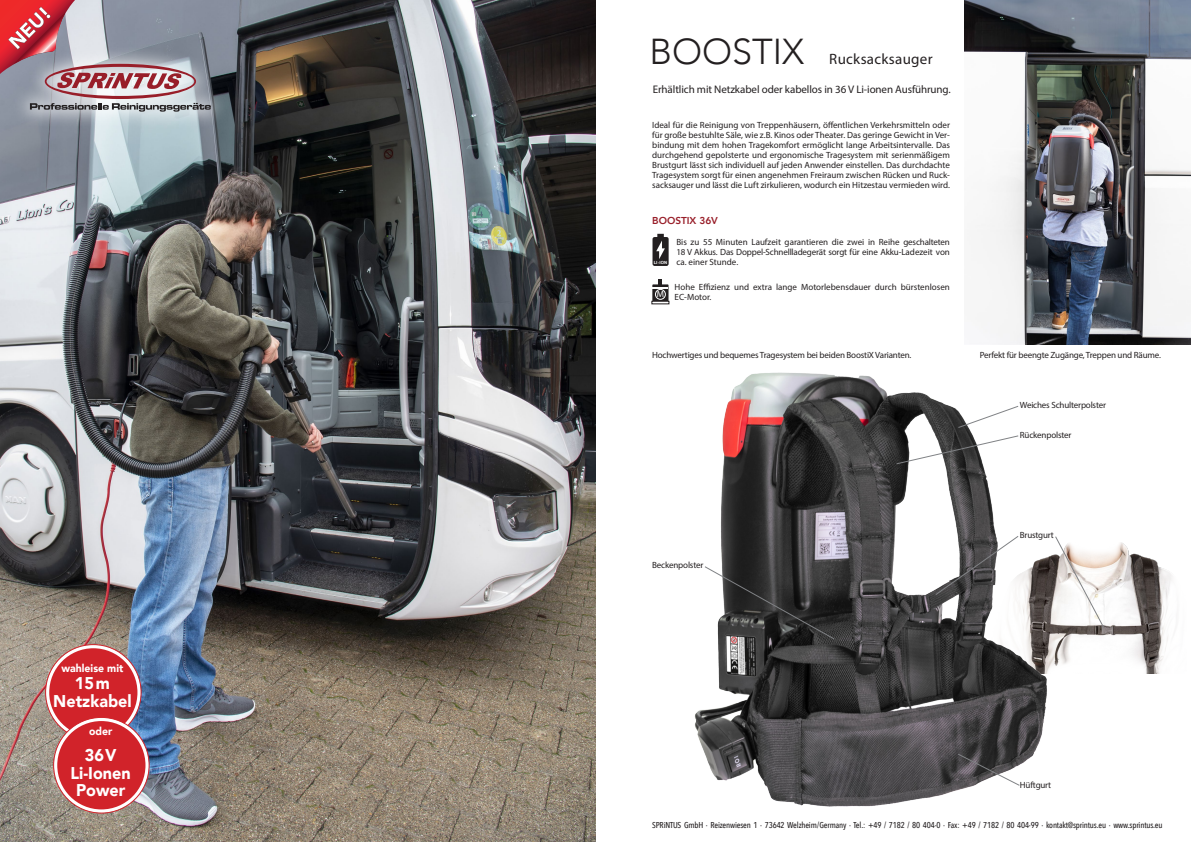
<style>
.page{position:relative;width:1191px;height:842px;background:#fff}
.page>*{position:absolute;margin:0;border:0;box-sizing:border-box;transform-origin:0 0}
.t1{font:300 36px "Avenir";color:#231f20}
.t2{font:900 17px/17.6px "Avenir";color:#fff;text-align:center;scale:.95 1}
.t3{font:15px "Myriad Pro";letter-spacing:.02em;color:#231f20}
.t4{font:11px "Myriad Pro";letter-spacing:-.01em;color:#231f20}
.t5{font:900 11px "Avenir";color:#fff;scale:.95 1}
.t6{font:800 10px "Avenir";color:#981e29}
.t7{font:9px/10px "Myriad Pro";letter-spacing:-.02em;color:#231f20;text-align:justify}
.t8{font:9px/10px "Myriad Pro";color:#231f20}
.t9{font:500 8.5px "Avenir Next Condensed";letter-spacing:-.02em;color:#231f20}
.t10{font:700 4.3px "Arial";color:#fff}
</style>
<div class="page">
<img style="left:1054px;top:543px;width:118px;height:131px">
<img style="left:0;top:0;width:595px;height:842px">
<img style="left:694px;top:372px;width:360px;height:435px">
<img style="left:964px;top:0;width:227px;height:345px">
<svg style="left:46px;top:645px;width:95px;height:95px"></svg>
<div style="left:49px;top:648px;width:88px;height:89px;background:#d1232a;border-radius:50%"></div>
<svg style="left:54px;top:717px;width:95px;height:96px"></svg>
<div style="left:57px;top:721px;width:88px;height:88px;background:#d1232a;border-radius:50%"></div>
<svg style="left:957px;top:406px;width:61px;height:22px"></svg>
<svg style="left:896px;top:435px;width:122px;height:29px"></svg>
<svg style="left:704px;top:566px;width:131px;height:74px;background:#4e4e4e"></svg>
<svg style="left:1055px;top:536px;width:49px;height:92px"></svg>
<svg style="left:957px;top:753px;width:63px;height:33px"></svg>
<svg style="left:935px;top:535px;width:83px;height:60px"></svg>
<svg style="left:652px;top:234px;width:16px;height:32px"></svg>
<svg style="left:652px;top:284px;width:16px;height:19px"></svg>
<div style="left:652px;top:301px;width:17px;height:3px;border:1px solid #231f20"></div>
<svg style="left:653px;top:279px;width:15px;height:9px"></svg>
<div style="left:655px;top:289px;width:10px;height:10px;border:1px solid #fff;border-radius:50%"></div>
<div style="left:12px;top:45px;width:217px;height:85px;background:#fff;opacity:.79"></div>
<svg style="left:0;top:0;width:211px;height:112px;background:#ad909a"></svg>
<p class="t5" style="left:62px;top:658px;width:66px">wahleise mit</p>
<h2 class="t2" style="left:53px;top:674px;width:84px">15m<br>Netzkabel</h2>
<p class="t5" style="left:89px;top:722px;width:26px">oder</p>
<h2 class="t2" style="left:71px;top:746px;width:65px">36V<br>Li-Ionen<br>Power</h2>
<h1 class="t1" style="left:649px;top:31px;width:156px">BOOSTIX</h1>
<h3 class="t3" style="left:829px;top:50px;width:105px">Rucksacksauger</h3>
<p class="t4" style="left:653px;top:82px;width:299px">Erhältlich mit Netzkabel oder kabellos in 36 V Li-ionen Ausführung.</p>
<p class="t7" style="left:652px;top:120px;width:299px">Ideal für die Reinigung von Treppenhäusern, öffentlichen Verkehrsmitteln oder für große bestuhlte Säle, wie z.B. Kinos oder Theater. Das geringe Gewicht in Ver&shy;bindung mit dem hohen Tragekomfort ermöglicht lange Arbeitsintervalle. Das durchgehend gepolsterte und ergonomische Tragesystem mit serienmäßigem Brustgurt lässt sich individuell auf jeden Anwender einstellen. Das durchdachte Tragesystem sorgt für einen angenehmen Freiraum zwischen Rücken und Ruck&shy;sacksauger und lässt die Luft zirkulieren, wodurch ein Hitzestau vermieden wird.</p>
<p class="t6" style="left:652px;top:212px;width:67px">BOOSTIX 36V</p>
<p class="t7" style="left:676px;top:237px;width:275px">Bis zu 55 Minuten Laufzeit garantieren die zwei in Reihe geschalteten 18 V Akkus. Das Doppel-Schnellladegerät sorgt für eine Akku-Ladezeit von ca. einer Stunde.</p>
<p class="t8" style="left:656px;top:282px;width:295px;text-indent:18px">Hohe Effizienz und extra lange Motorlebensdauer durch bürstenlosen<br><sup>M</sup> EC-Motor.</p>
<p class="t10" style="left:653px;top:259px;width:15px">LI - ION</p>
<p class="t7" style="left:652px;top:350px;width:261px">Hochwertiges und bequemes Tragesystem bei beiden BoostiX Varianten.</p>
<p class="t7" style="left:979px;top:350px;width:183px">Perfekt für beengte Zugänge, Treppen und Räume.</p>
<p class="t7" style="left:1020px;top:400px;width:88px">Weiches Schulterpolster</p>
<p class="t7" style="left:1020px;top:430px;width:53px">Rückenpolster</p>
<p class="t7" style="left:652px;top:560px;width:53px">Beckenpolster</p>
<p class="t7" style="left:1020px;top:530px;width:35px">Brustgurt</p>
<p class="t7" style="left:1020px;top:780px;width:33px">Hüftgurt</p>
<p class="t9" style="left:652px;top:820px;width:512px">SPRiNTUS GmbH · Reizenwiesen 1 · 73642 Welzheim / Germany · Tel.: +49 / 7182 / 80 404-0 · Fax: +49 / 7182 / 80 404-99 · kontakt@sprintus.eu · www.sprintus.eu</p>
</div>
